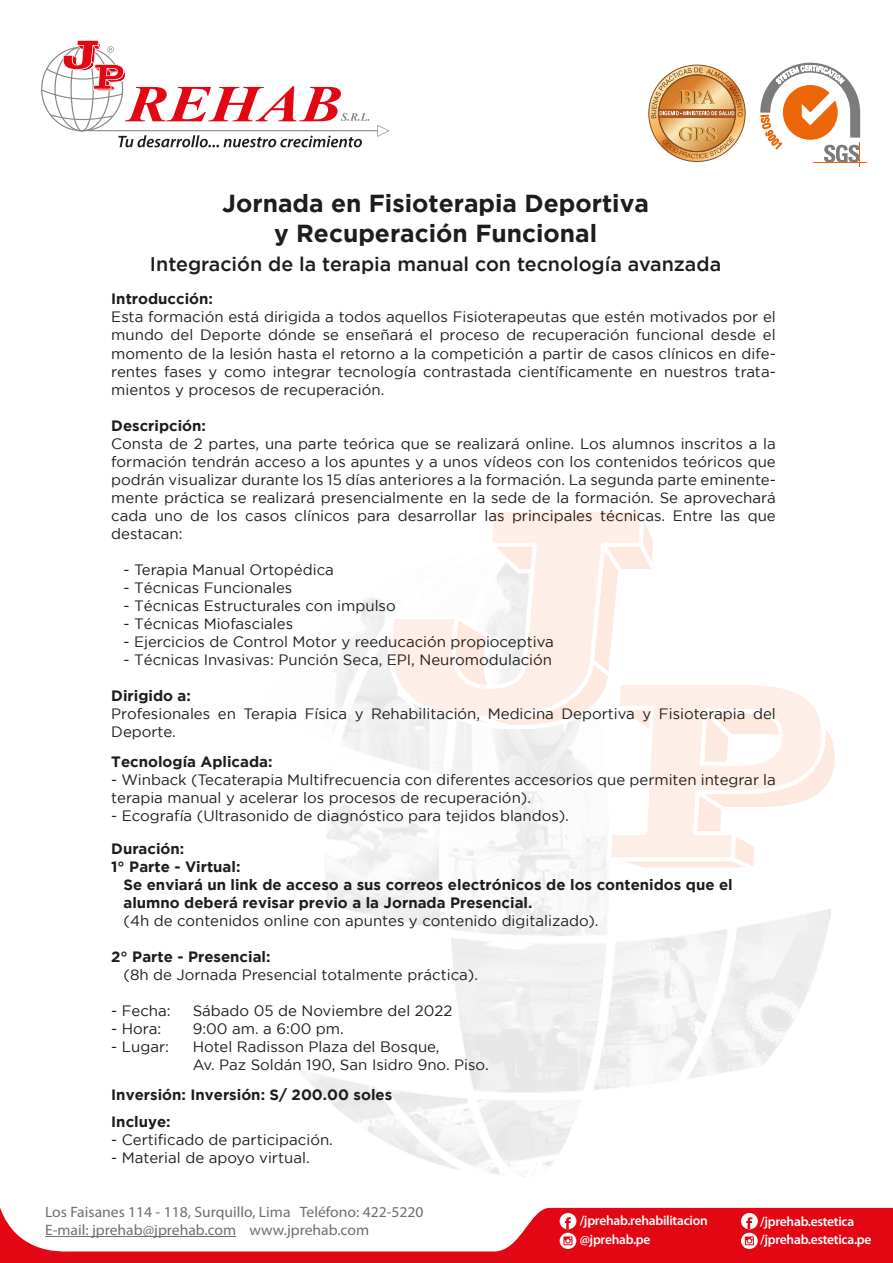
<style>
.page{position:relative;width:893px;height:1263px;background:#fff}
.page>*{position:absolute;margin:0;border:0;box-sizing:border-box;transform-origin:0 0}
.t1{font:700 24.6px/29.5px "Gotham";color:#1d1d1b;text-align:center}
.t2{font:500 19.65px "Gotham";color:#1d1d1b}
.t3{font:15px/18px "Gotham";color:#1d1d1b}
.t4{font:700 15px/27px "Gotham";color:#1d1d1b}
.t5{font:15px/18px "Myriad Pro";color:#706f6f;scale:1.04 1}
.t6{font:600 13.5px/18.5px "Myriad Pro";letter-spacing:-.02em;color:#fff}
</style>
<div class="page">
<svg style="left:0;top:1207px;width:893px;height:56px;fill:#e30613"></svg>
<hr style="left:45px;top:1236px;width:191px;height:1px;background:#706f6f">
<svg style="left:41px;top:40px;width:349px;height:107px"></svg>
<svg style="left:434px;top:521px;width:401px;height:351px"></svg>
<svg style="left:379px;top:584px;width:9px;height:135px"></svg>
<svg style="left:388px;top:512px;width:256px;height:208px"></svg>
<hr style="left:813px;top:162px;width:54px;height:1px;background:#ec6608">
<svg style="left:760px;top:63px;width:100px;height:103px"></svg>
<svg style="left:649px;top:65px;width:96px;height:96px"></svg>
<svg style="left:659px;top:75px;width:76px;height:77px"></svg>
<svg style="left:651px;top:68px;width:92px;height:50px;background:#d8a66f"></svg>
<svg style="left:663px;top:127px;width:72px;height:32px;background:#daa96d"></svg>
<div style="left:658px;top:75px;width:78px;height:77px;border:1px solid #7d4e24;border-radius:50%"></div>
<svg style="left:560px;top:1213px;width:16px;height:16px"></svg>
<svg style="left:560px;top:1233px;width:16px;height:16px"></svg>
<svg style="left:563px;top:1236px;width:9px;height:9px"></svg>
<svg style="left:741px;top:1213px;width:17px;height:16px"></svg>
<svg style="left:741px;top:1233px;width:17px;height:16px"></svg>
<svg style="left:745px;top:1236px;width:9px;height:9px"></svg>
<h1 class="t1" style="left:222px;top:188px;width:428px">Jornada en Fisioterapia Deportiva y Recuperación Funcional</h1>
<h2 class="t2" style="left:150px;top:253px;width:573px">Integración de la terapia manual con tecnología avanzada</h2>
<p class="t4" style="left:111px;top:285px;width:103px">Introducción:</p>
<p class="t3" style="left:111px;top:308px;width:666px;text-align:justify">Esta formación está dirigida a todos aquellos Fisioterapeutas que estén motivados por el mundo del Deporte dónde se enseñará el proceso de recuperación funcional desde el momento de la lesión hasta el retorno a la competición a partir de casos clínicos en dife&shy;rentes fases y como integrar tecnología contrastada científicamente en nuestros trata&shy;mientos y procesos de recuperación.</p>
<p class="t4" style="left:111px;top:411px;width:96px">Descripción:</p>
<p class="t3" style="left:111px;top:434px;width:666px;text-align:justify">Consta de 2 partes, una parte teórica que se realizará online. Los alumnos inscritos a la formación tendrán acceso a los apuntes y a unos vídeos con los contenidos teóricos que podrán visualizar durante los 15 días anteriores a la formación. La segunda parte eminente&shy;mente práctica se realizará presencialmente en la sede de la formación. Se aprovechará cada uno de los casos clínicos para desarrollar las principales técnicas. Entre las que destacan:</p>
<p class="t3" style="left:123px;top:560px;width:212px">- Terapia Manual Ortopédica</p>
<p class="t3" style="left:123px;top:578px;width:170px">- Técnicas Funcionales</p>
<p class="t3" style="left:123px;top:596px;width:274px">- Técnicas Estructurales con impulso</p>
<p class="t3" style="left:123px;top:614px;width:171px">- Técnicas Miofasciales</p>
<p class="t3" style="left:123px;top:632px;width:432px">- Ejercicios de Control Motor y reeducación propioceptiva</p>
<p class="t3" style="left:123px;top:650px;width:430px">- Técnicas Invasivas: Punción Seca, EPI, Neuromodulación</p>
<p class="t4" style="left:111px;top:681px;width:81px">Dirigido a:</p>
<p class="t3" style="left:111px;top:704px;width:666px">Profesionales en Terapia Física y Rehabilitación, Medicina Deportiva y Fisioterapia del<br>Deporte.</p>
<p class="t4" style="left:111px;top:747px;width:163px">Tecnología Aplicada:</p>
<p class="t3" style="left:111px;top:770px;width:666px">- Winback (Tecaterapia Multifrecuencia con diferentes accesorios que permiten integrar la terapia manual y acelerar los procesos de recuperación).</p>
<p class="t3" style="left:111px;top:806px;width:459px">- Ecografía (Ultrasonido de diagnóstico para tejidos blandos).</p>
<p class="t4" style="left:111px;top:834px;width:75px">Duración:</p>
<p class="t4" style="left:111px;top:852px;width:131px">1° Parte - Virtual:</p>
<p class="t4" style="left:123px;top:870px;width:611px">Se enviará un link de acceso a sus correos electrónicos de los contenidos que el</p>
<p class="t4" style="left:123px;top:888px;width:410px">alumno deberá revisar previo a la Jornada Presencial.</p>
<p class="t3" style="left:123px;top:911px;width:477px">(4h de contenidos online con apuntes y contenido digitalizado).</p>
<p class="t4" style="left:111px;top:942px;width:161px">2° Parte - Presencial:</p>
<p class="t3" style="left:123px;top:965px;width:356px">(8h de Jornada Presencial totalmente práctica).</p>
<p class="t3" style="left:111px;top:1001px;width:61px">- Fecha:</p>
<p class="t3" style="left:193px;top:1001px;width:261px">Sábado 05 de Noviembre del 2022</p>
<p class="t3" style="left:111px;top:1019px;width:51px">- Hora:</p>
<p class="t3" style="left:193px;top:1019px;width:153px">9:00 am. a 6:00 pm.</p>
<p class="t3" style="left:111px;top:1037px;width:59px">- Lugar:</p>
<p class="t3" style="left:193px;top:1037px;width:298px">Hotel Radisson Plaza del Bosque,<br>Av. Paz Soldán 190, San Isidro 9no. Piso.</p>
<p class="t4" style="left:111px;top:1080px;width:283px">Inversión: Inversión: S/ 200.00 soles<br>Incluye:</p>
<p class="t3" style="left:111px;top:1130px;width:223px">- Certificado de participación.</p>
<p class="t3" style="left:111px;top:1148px;width:200px">- Material de apoyo virtual.</p>
<p class="t5" style="left:45px;top:1202px;width:365px">Los Faisanes 114 - 118, Surquillo, Lima Teléfono: 422-5220<br>E-mail: jprehab@jprehab.com www.jprehab.com</p>
<p class="t6" style="left:580px;top:1211px;width:130px">/jprehab.rehabilitacion @jprehab.pe</p>
<p class="t6" style="left:760px;top:1212px;width:96px">/jprehab.estetica</p>
<p class="t6" style="left:760px;top:1229px;width:113px">/jprehab.estetica.pe</p>
</div>
